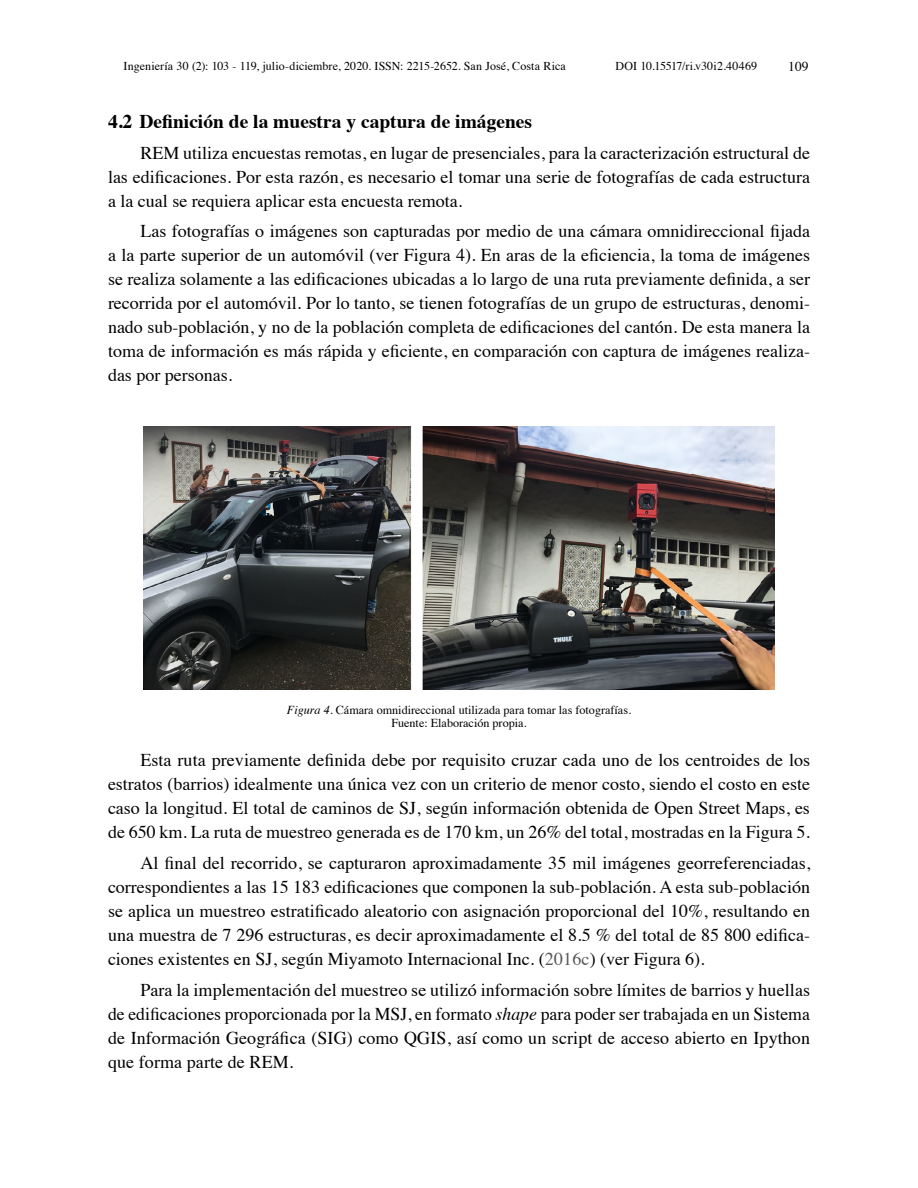
<style>
.page{position:relative;width:918px;height:1188px;background:#fff}
.page>*{position:absolute;margin:0;border:0;box-sizing:border-box;transform-origin:0 0}
.t1{font:700 19.5px "Times";color:#000}
.t2{font:18px/24px "Times";color:#000;text-align:justify}
.t3{font:13.5px "Times";color:#000}
.t4{font:12.15px/12.9px "Times";color:#000;text-align:center}
.t5{font:12px "Times";letter-spacing:.005em;color:#000}
.s1{font-style:italic}
.s2{color:#58595b}
</style>
<div class="page">
<img style="left:144px;top:427px;width:630px;height:263px">
<p class="t5" style="left:124px;top:55px;width:444px">Ingeniería 30 (2): 103 - 119, julio-diciembre, 2020. ISSN: 2215-2652. San José, Costa Rica</p>
<p class="t5" style="left:616px;top:55px;width:143px">DOI 10.15517/ri.v30i2.40469</p>
<p class="t3" style="left:788px;top:54px;width:22px">109</p>
<p class="t1" style="left:108px;top:103px;width:426px">4.2 Definición de la muestra y captura de imágenes</p>
<p class="t2" style="left:108px;top:139px;width:704px;text-indent:32px">REM utiliza encuestas remotas, en lugar de presenciales, para la caracterización estructural de las edificaciones. Por esta razón, es necesario el tomar una serie de fotografías de cada estructura a la cual se requiera aplicar esta encuesta remota.</p>
<p class="t2" style="left:108px;top:218px;width:704px;text-indent:32px">Las fotografías o imágenes son capturadas por medio de una cámara omnidireccional fijada a la parte superior de un automóvil (ver Figura 4). En aras de la eficiencia, la toma de imágenes se realiza solamente a las edificaciones ubicadas a lo largo de una ruta previamente definida, a ser recorrida por el automóvil. Por lo tanto, se tienen fotografías de un grupo de estructuras, denomi&shy;nado sub-población, y no de la población completa de edificaciones del cantón. De esta manera la toma de información es más rápida y eficiente, en comparación con captura de imágenes realiza&shy;das por personas.</p>
<p class="t4" style="left:287px;top:703px;width:346px"><span class="s1">Figura 4</span>. Cámara omnidireccional utilizada para tomar las fotografías.<br>Fuente: Elaboración propia.</p>
<p class="t2" style="left:108px;top:747px;width:704px;text-indent:32px">Esta ruta previamente definida debe por requisito cruzar cada uno de los centroides de los estratos (barrios) idealmente una única vez con un criterio de menor costo, siendo el costo en este caso la longitud. El total de caminos de SJ, según información obtenida de Open Street Maps, es de 650 km. La ruta de muestreo generada es de 170 km, un 26% del total, mostradas en la Figura 5.</p>
<p class="t2" style="left:108px;top:849px;width:704px;text-indent:32px">Al final del recorrido, se capturaron aproximadamente 35 mil imágenes georreferenciadas, correspondientes a las 15 183 edificaciones que componen la sub-población. A esta sub-población se aplica un muestreo estratificado aleatorio con asignación proporcional del 10%, resultando en una muestra de 7 296 estructuras, es decir aproximadamente el 8.5 % del total de 85 800 edifica&shy;ciones existentes en SJ, según Miyamoto Internacional Inc. (<span class="s2">2016c</span>) (ver Figura 6).</p>
<p class="t2" style="left:108px;top:976px;width:704px;text-indent:32px">Para la implementación del muestreo se utilizó información sobre límites de barrios y huellas de edificaciones proporcionada por la MSJ, en formato <span class="s1">shape</span> para poder ser trabajada en un Sistema de Información Geográfica (SIG) como QGIS, así como un script de acceso abierto en Ipython que forma parte de REM.</p>
</div>
